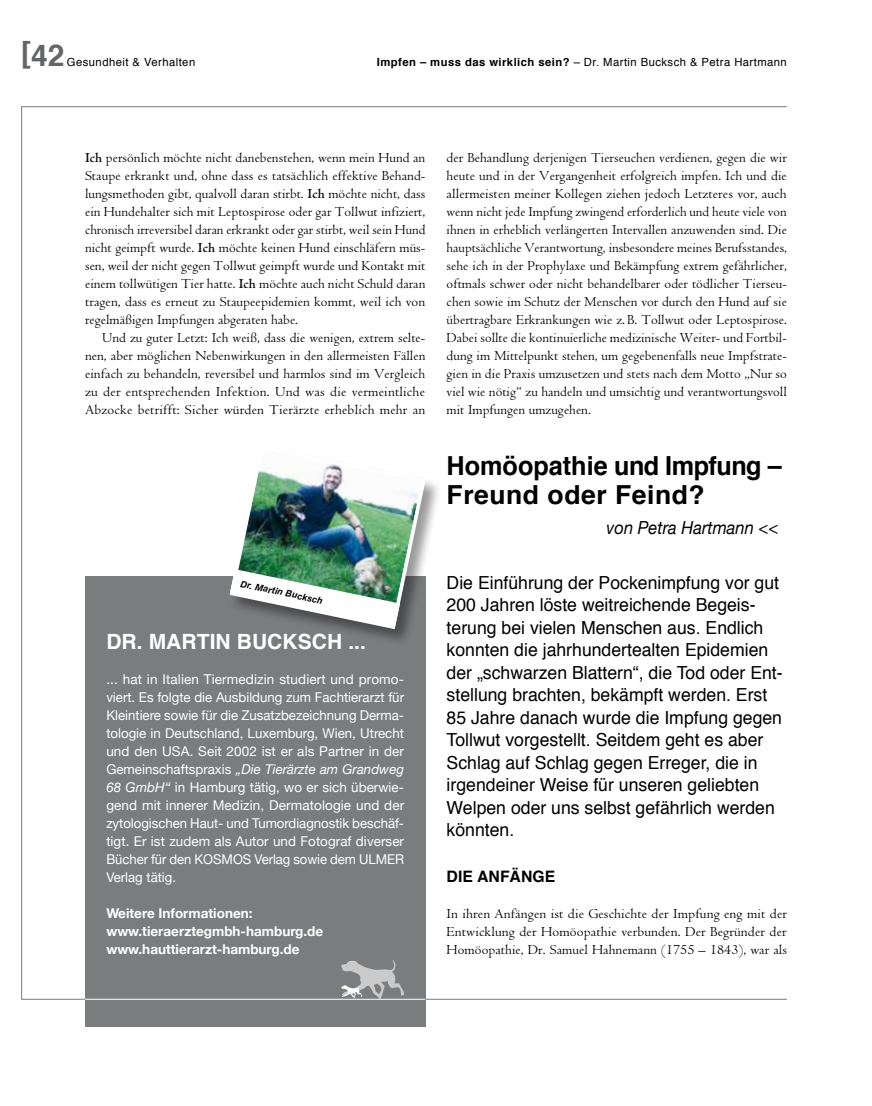
<style>
.page{position:relative;width:872px;height:1106px;background:#fff}
.page>*{position:absolute;margin:0;border:0;box-sizing:border-box;transform-origin:0 0}
.t1{font:700 30px "Helvetica";color:#646567}
.t2{font:700 26.25px/28.5px "Helvetica";color:#000;scale:.96 1}
.t3{font:700 21px "Helvetica";letter-spacing:.005em;color:#fff}
.t4{font:18px/22.5px "Helvetica";color:#000}
.t5{font:italic 18px "Helvetica Neue";color:#000;scale:.92 1}
.t6{font:700 15.75px "Helvetica";color:#000}
.t7{font:14.25px/18px "Centaur";letter-spacing:.005em;color:#000;text-align:justify}
.t8{font:13.5px/18px "Helvetica Neue";letter-spacing:-.005em;color:#fff;text-align:justify}
.t9{font:700 13.5px/18px "Helvetica Neue";color:#fff}
.t10{font:11.25px "Helvetica";letter-spacing:.04em;color:#000}
.t11{font:italic 700 9.3px "Helvetica Neue";color:#000;scale:.95 1}
.s1{font-weight:700}
.s2{font-style:italic}
</style>
<div class="page">
<div style="left:85px;top:576px;width:340px;height:450px;background:#7b7c7e"></div>
<svg style="left:341px;top:960px;width:63px;height:38px"></svg>
<hr style="left:85px;top:998px;width:340px;height:1px;background:#fff">
<div style="left:229px;top:444px;width:212px;height:201px;background:#000;opacity:.4"></div>
<img style="left:229px;top:444px;width:199px;height:187px">
<h1 class="t1" style="left:21px;top:28px;width:45px">[42</h1>
<p class="t10" style="left:67px;top:52px;width:130px">Gesundheit &amp; Verhalten</p>
<p class="t10" style="left:377px;top:52px;width:411px"><span class="s1">Impfen – muss das wirklich sein?</span> – Dr. Martin Bucksch &amp; Petra Hartmann</p>
<p class="t7" style="left:85px;top:149px;width:342px"><span class="s1">Ich</span> persönlich möchte nicht danebenstehen, wenn mein Hund an Staupe erkrankt und, ohne dass es tatsächlich effektive Behand&shy;lungsmethoden gibt, qualvoll daran stirbt. <span class="s1">Ich</span> möchte nicht, dass ein Hundehalter sich mit Leptospirose oder gar Tollwut infiziert, chronisch irreversibel daran erkrankt oder gar stirbt, weil sein Hund nicht geimpft wurde. <span class="s1">Ich</span> möchte keinen Hund einschläfern müs&shy;sen, weil der nicht gegen Tollwut geimpft wurde und Kontakt mit einem tollwütigen Tier hatte. <span class="s1">Ich</span> möchte auch nicht Schuld daran tragen, dass es erneut zu Staupeepidemien kommt, weil ich von regelmäßigen Impfungen abgeraten habe.</p>
<p class="t7" style="left:85px;top:329px;width:342px;text-indent:17px">Und zu guter Letzt: Ich weiß, dass die wenigen, extrem selte&shy;nen, aber möglichen Nebenwirkungen in den allermeisten Fällen einfach zu behandeln, reversibel und harmlos sind im Vergleich zu der entsprechenden Infektion. Und was die vermeintliche Abzocke betrifft: Sicher würden Tierärzte erheblich mehr an</p>
<p class="t11" style="left:242px;top:578px;width:89px;rotate:12deg">Dr. Martin Bucksch</p>
<h3 class="t3" style="left:106px;top:622px;width:261px">Dr. Martin Bucksch ...</h3>
<p class="t8" style="left:106px;top:670px;width:299px">... hat in Italien Tiermedizin studiert und promo&shy;viert. Es folgte die Ausbildung zum Fachtierarzt für Kleintiere sowie für die Zusatzbezeichnung Derma&shy;tologie in Deutschland, Luxemburg, Wien, Utrecht und den USA. Seit 2002 ist er als Partner in der Gemeinschaftspraxis <span class="s2">„Die Tierärzte am Grandweg 68 GmbH“</span> in Hamburg tätig, wo er sich überwie&shy;gend mit innerer Medizin, Dermatologie und der zytologischen Haut- und Tumordiagnostik beschäf&shy;tigt. Er ist zudem als Autor und Fotograf diverser Bücher für den KOSMOS Verlag sowie dem ULMER Verlag tätig.</p>
<p class="t9" style="left:106px;top:904px;width:218px">Weitere Informationen: www.tieraerztegmbh-hamburg.de www.hauttierarzt-hamburg.de</p>
<p class="t7" style="left:446px;top:149px;width:342px">der Behandlung derjenigen Tierseuchen verdienen, gegen die wir heute und in der Vergangenheit erfolgreich impfen. Ich und die allermeisten meiner Kollegen ziehen jedoch Letzteres vor, auch wenn nicht jede Impfung zwingend erforderlich und heute viele von ihnen in erheblich verlängerten Intervallen anzuwenden sind. Die hauptsächliche Verantwortung, insbesondere meines Berufsstandes, sehe ich in der Prophylaxe und Bekämpfung extrem gefährlicher, oftmals schwer oder nicht behandelbarer oder tödlicher Tierseu&shy;chen sowie im Schutz der Menschen vor durch den Hund auf sie übertragbare Erkrankungen wie z. B. Tollwut oder Leptospirose.<br>Dabei sollte die kontinuierliche medizinische Weiter- und Fortbil&shy;dung im Mittelpunkt stehen, um gegebenenfalls neue Impfstrate&shy;gien in die Praxis umzusetzen und stets nach dem Motto „Nur so viel wie nötig“ zu handeln und umsichtig und verantwortungsvoll mit Impfungen umzugehen.</p>
<h2 class="t2" style="left:446px;top:450px;width:350px">Homöopathie und Impfung –<br>Freund oder Feind?</h2>
<p class="t5" style="left:606px;top:517px;width:188px">von Petra Hartmann &lt;&lt;</p>
<p class="t4" style="left:446px;top:570px;width:337px">Die Einführung der Pockenimpfung vor gut 200 Jahren löste weitreichende Begeis&shy;terung bei vielen Menschen aus. Endlich konnten die jahrhundertealten Epidemien der „schwarzen Blattern“, die Tod oder Ent&shy;stellung brachten, bekämpft werden. Erst 85 Jahre danach wurde die Impfung gegen Tollwut vorgestellt. Seitdem geht es aber Schlag auf Schlag gegen Erreger, die in irgendeiner Weise für unseren geliebten Welpen oder uns selbst gefährlich werden könnten.</p>
<p class="t6" style="left:446px;top:862px;width:110px">Die Anfänge</p>
<p class="t7" style="left:446px;top:905px;width:342px">In ihren Anfängen ist die Geschichte der Impfung eng mit der Entwicklung der Homöopathie verbunden. Der Begründer der Homöopathie, Dr. Samuel Hahnemann (1755 – 1843), war als</p>
</div>
